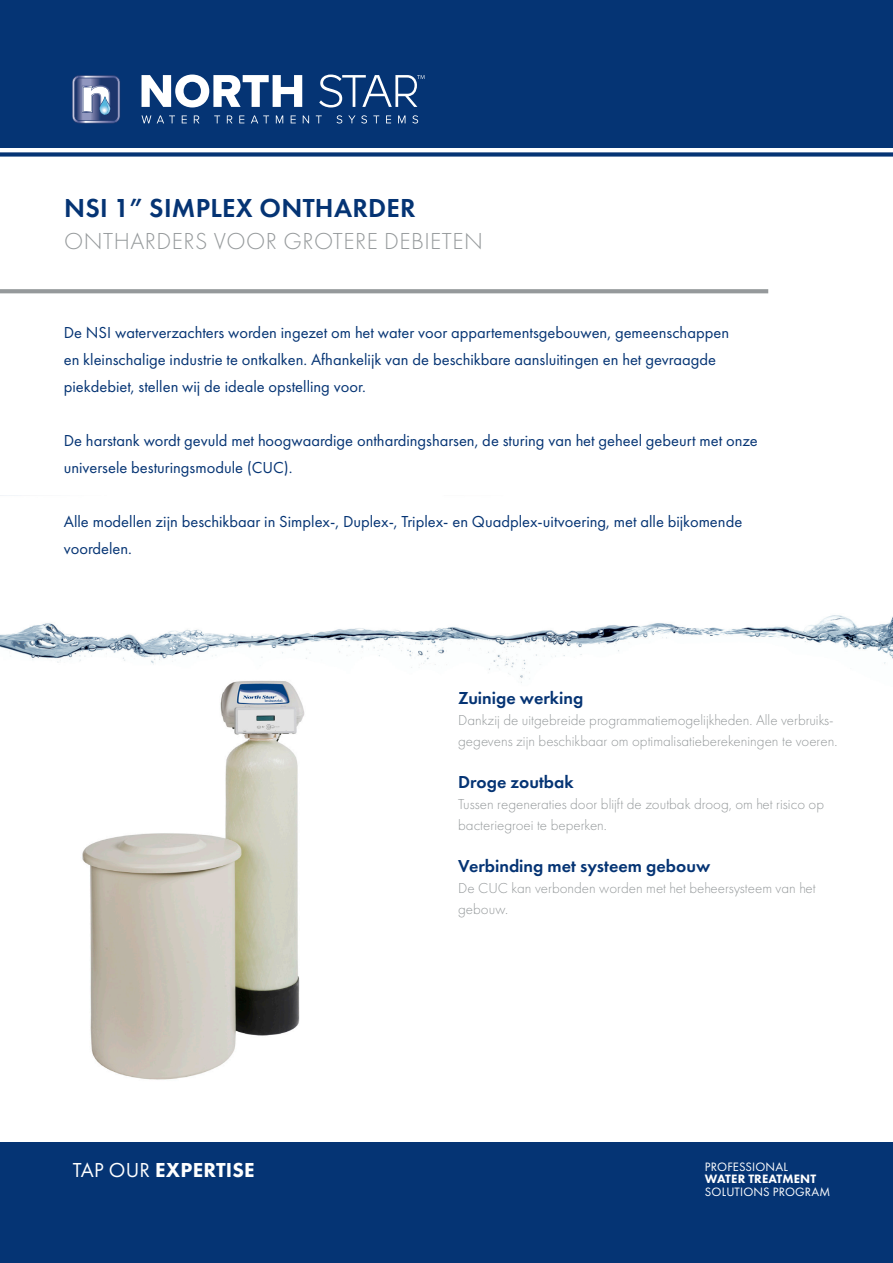
<style>
.page{position:relative;width:893px;height:1263px;background:#fff}
.page>*{position:absolute;margin:0;border:0;box-sizing:border-box;transform-origin:0 0}
.Titels{font:600 27px "Futura PT";letter-spacing:.01em;color:#053474}
.Ondertitels{font:300 24px "Futura PT";letter-spacing:.02em;color:#95999b}
.t1{font:800 21px "Futura PT";letter-spacing:.01em;color:#fff}
.t2{font:600 18px "Futura PT";color:#053474}
.t3{font:16.5px/27px "Futura PT";color:#053474}
.t4{font:300 15px/21px "Futura PT";color:#95999b}
.t5{font:12.6px "Futura PT";letter-spacing:.01em;color:#fff}
.t6{font:800 12.6px "Futura PT";letter-spacing:.01em;color:#fff}
.s1{font-weight:400}
</style>
<div class="page">
<div style="left:0;top:0;width:893px;height:147px;background:#053474"></div>
<div style="left:0;top:152px;width:893px;height:5px;background:#053474"></div>
<div style="left:0;top:1142px;width:893px;height:121px;background:#053474"></div>
<svg style="left:72px;top:75px;width:48px;height:48px;background:#6c7ca3"></svg>
<svg style="left:142px;top:75px;width:282px;height:49px"></svg>
<img style="left:0;top:495px;width:893px;height:188px">
<svg style="left:0;top:289px;width:768px;height:4px;background:#999d9f"></svg>
<img style="left:64px;top:674px;width:276px;height:406px">
<p class="Titels" style="left:64px;top:191px;width:353px">NSI 1” SIMPLEX ONTHARDER</p>
<p class="Ondertitels" style="left:64px;top:227px;width:420px">ONTHARDERS VOOR GROTERE DEBIETEN</p>
<p class="t3" style="left:64px;top:319px;width:667px">De NSI waterverzachters worden ingezet om het water voor appartementsgebouwen, gemeenschappen en kleinschalige industrie te ontkalken. Afhankelijk van de beschikbare aansluitingen en het gevraagde piekdebiet, stellen wij de ideale opstelling voor.</p>
<p class="t3" style="left:64px;top:427px;width:695px">De harstank wordt gevuld met hoogwaardige onthardingsharsen, de sturing van het geheel gebeurt met onze universele besturingsmodule (CUC).</p>
<p class="t3" style="left:64px;top:508px;width:680px">Alle modellen zijn beschikbaar in Simplex-, Duplex-, Triplex- en Quadplex-uitvoering, met alle bijkomende voordelen.</p>
<p class="t2" style="left:458px;top:687px;width:127px">Zuinige werking</p>
<p class="t4" style="left:458px;top:710px;width:381px">Dankzij de uitgebreide programmatiemogelijkheden. Alle verbruiks&shy;gegevens zijn beschikbaar om optimalisatieberekeningen te voeren.</p>
<p class="t2" style="left:458px;top:771px;width:117px">Droge zoutbak</p>
<p class="t4" style="left:458px;top:794px;width:367px">Tussen regeneraties door blijft de zoutbak droog, om het risico op bacteriegroei te beperken.</p>
<p class="t2" style="left:458px;top:855px;width:254px">Verbinding met systeem gebouw</p>
<p class="t4" style="left:458px;top:878px;width:359px">De CUC kan verbonden worden met het beheersysteem van het gebouw.</p>
<p class="t1" style="left:73px;top:1157px;width:184px"><span class="s1">TAP OUR</span> EXPERTISE</p>
<p class="t5" style="left:705px;top:1159px;width:84px">PROFESSIONAL</p>
<p class="t6" style="left:705px;top:1171px;width:113px">WATER TREATMENT</p>
<p class="t5" style="left:705px;top:1184px;width:127px">SOLUTIONS PROGRAM</p>
</div>
